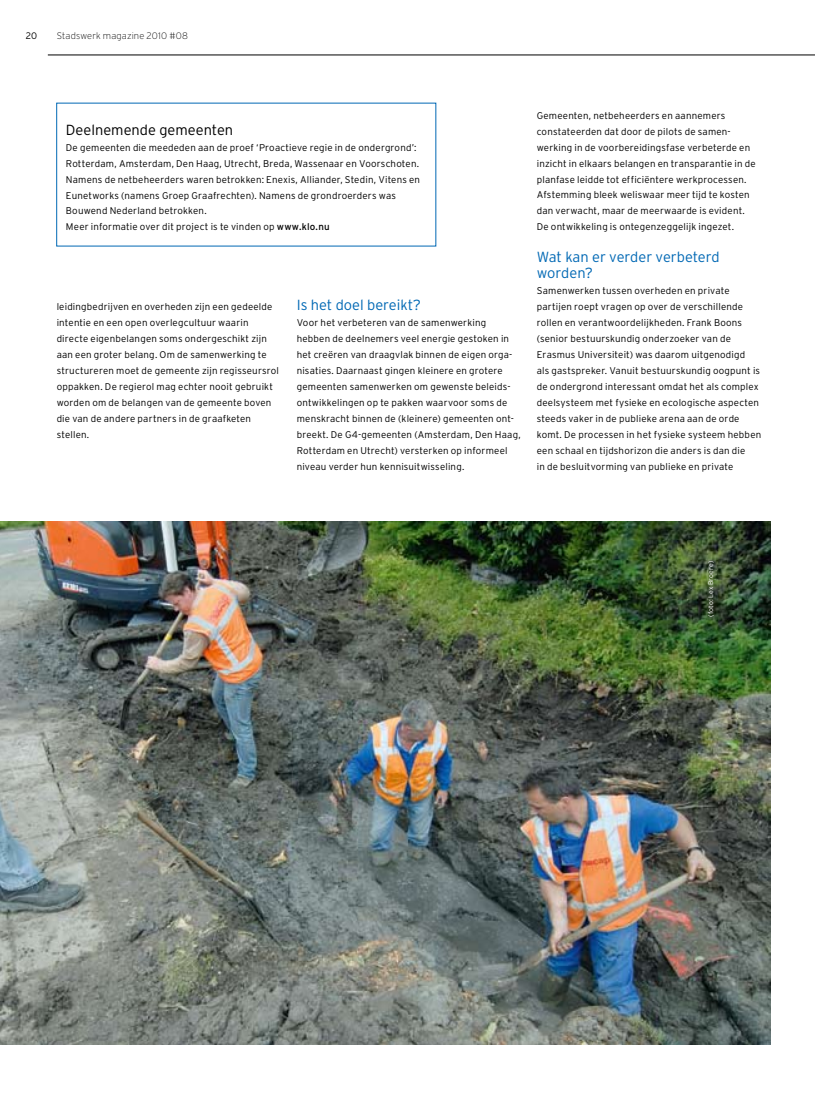
<style>
.page{position:relative;width:815px;height:1099px;background:#fff}
.page>*{position:absolute;margin:0;border:0;box-sizing:border-box;transform-origin:0 0}
.t1{font:300 14.62px/16px "Interstate";color:#0068b4}
.t2{font:300 14.62px "Interstate";color:#000}
.t3{font:300 9.75px/16px "Interstate";letter-spacing:.02em;color:#000}
.t4{font:200 9.38px "Interstate";letter-spacing:.015em;color:#000}
.t5{font:300 9.38px "Interstate";color:#000}
.t6{font:300 6.88px "Interstate";letter-spacing:.015em;color:#fff}
.s1{font-weight:400}
</style>
<div class="page">
<img style="left:0;top:521px;width:771px;height:523px">
<hr style="left:48px;top:55px;width:767px;height:1px;background:#000">
<p class="t5" style="left:26px;top:30px;width:13px">20</p>
<p class="t4" style="left:57px;top:31px;width:133px">Stadswerk magazine 2010 #08</p>
<h1 class="t2" style="left:66px;top:121px;width:169px">Deelnemende gemeenten</h1>
<p class="t3" style="left:66px;top:139px;width:356px">De gemeenten die meededen aan de proef ‘Proactieve regie in de ondergrond’:<br>Rotterdam, Amsterdam, Den Haag, Utrecht, Breda, Wassenaar en Voorschoten.<br>Namens de netbeheerders waren betrokken: Enexis, Alliander, Stedin, Vitens en Eunetworks (namens Groep Graafrechten). Namens de grondroerders was Bouwend Nederland betrokken.<br>Meer informatie over dit project is te vinden op <span class="s1">www.klo.nu</span></p>
<p class="t3" style="left:57px;top:299px;width:224px">leidingbedrijven en overheden zijn een gedeelde intentie en een open overlegcultuur waarin directe eigenbelangen soms ondergeschikt zijn aan een groter belang. Om de samenwerking te structureren moet de gemeente zijn regisseursrol oppakken. De regierol mag echter nooit gebruikt worden om de belangen van de gemeente boven die van de andere partners in de graafketen stellen.</p>
<h1 class="t1" style="left:297px;top:297px;width:126px">Is het doel bereikt?</h1>
<p class="t3" style="left:297px;top:314px;width:225px">Voor het verbeteren van de samenwerking hebben de deelnemers veel energie gestoken in het creëren van draagvlak binnen de eigen orga&shy;nisaties. Daarnaast gingen kleinere en grotere gemeenten samenwerken om gewenste beleids&shy;ontwikkelingen op te pakken waarvoor soms de menskracht binnen de (kleinere) gemeenten ont&shy;breekt. De G4-gemeenten (Amsterdam, Den Haag, Rotterdam en Utrecht) versterken op informeel niveau verder hun kennisuitwisseling.</p>
<p class="t3" style="left:537px;top:107px;width:220px">Gemeenten, netbeheerders en aannemers constateerden dat door de pilots de samen&shy;werking in de voorbereidingsfase verbeterde en inzicht in elkaars belangen en transparantie in de planfase leidde tot efficiëntere werkprocessen.<br>Afstemming bleek weliswaar meer tijd te kosten dan verwacht, maar de meerwaarde is evident.<br>De ontwikkeling is ontegenzeggelijk ingezet.</p>
<h1 class="t1" style="left:537px;top:249px;width:184px">Wat kan er verder verbeterd worden?</h1>
<p class="t3" style="left:537px;top:283px;width:226px">Samenwerken tussen overheden en private partijen roept vragen op over de verschillende rollen en verantwoordelijkheden. Frank Boons (senior bestuurskundig onderzoeker van de Erasmus Universiteit) was daarom uitgenodigd<br>als gastspreker. Vanuit bestuurskundig oogpunt is de ondergrond interessant omdat het als complex deelsysteem met fysieke en ecologische aspecten steeds vaker in de publieke arena aan de orde komt. De processen in het fysieke systeem hebben een schaal en tijdshorizon die anders is dan die<br>in de besluitvorming van publieke en private</p>
<p class="t6" style="left:707px;top:616px;width:57px;rotate:-90deg">(foto: Lex Broere)</p>
</div>
